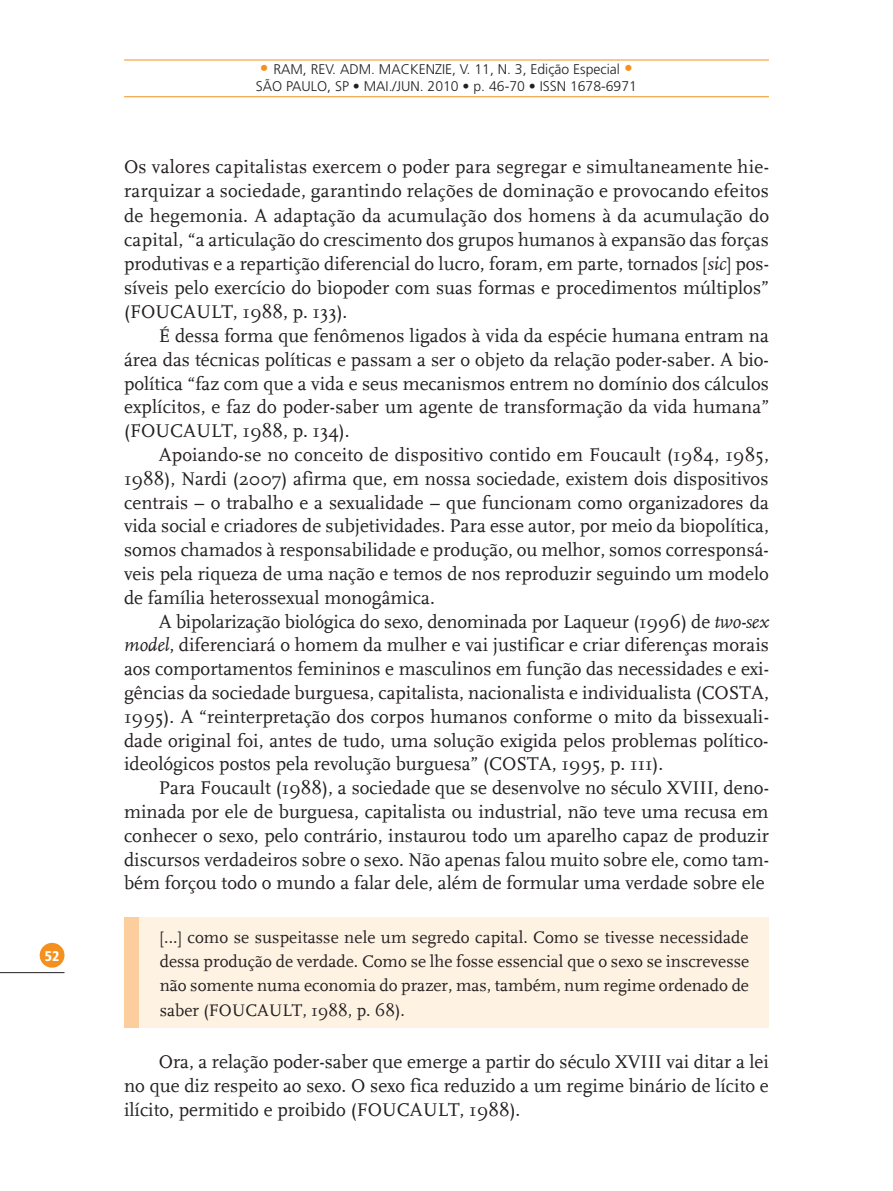
<style>
.page{position:relative;width:893px;height:1191px;background:#fff}
.page>*{position:absolute;margin:0;border:0;box-sizing:border-box;transform-origin:0 0}
.t1{font:19.25px/23.8px "FF Scala Definitive";color:#231f20;text-align:justify}
.t2{font:17.5px/24.2px "FF Scala Definitive";color:#231f20;text-align:justify}
.t3{font:300 14px/16.8px "Frutiger LT Std";color:#231f20}
.t4{font:900 condensed 14px "Frutiger LT Std";color:#fff}
.s1{font-size:17.5px;color:#f4901d}
.s2{font-style:italic}
</style>
<div class="page">
<div style="left:40px;top:943px;width:24px;height:24px;background:#f4901d;border-radius:50%"></div>
<hr style="left:0;top:972px;width:64px;height:1px;background:#231f20">
<hr style="left:124px;top:96px;width:645px;height:1px;background:#f4901d">
<hr style="left:124px;top:60px;width:645px;height:1px;background:#f4901d">
<div style="left:124px;top:917px;width:16px;height:111px;background:#fcce9d"></div>
<div style="left:140px;top:917px;width:629px;height:111px;background:#fef2e3"></div>
<p class="t4" style="left:45px;top:947px;width:16px">52</p>
<p class="t3" style="left:256px;top:61px;width:383px"><span class="s1">•</span> RAM, REV. ADM. MACKENZIE, V. 11, N. 3, Edição Especial <span class="s1">•<br></span>SÃO PAULO, SP • MAI./JUN. 2010 • p. 46-70 • ISSN 1678-6971</p>
<p class="t1" style="left:124px;top:155px;width:647px">Os valores capitalistas exercem o poder para segregar e simultaneamente hie&shy;rarquizar a sociedade, garantindo relações de dominação e provocando efeitos de hegemonia. A adaptação da acumulação dos homens à da acumulação do capital, “a articulação do crescimento dos grupos humanos à expansão das forças produtivas e a repartição diferencial do lucro, foram, em parte, tornados [<span class="s2">sic</span>] pos&shy;síveis pelo exercício do biopoder com suas formas e procedimentos múltiplos” (FOUCAULT, 1988, p. 133).</p>
<p class="t1" style="left:124px;top:324px;width:647px;text-indent:35px">É dessa forma que fenômenos ligados à vida da espécie humana entram na área das técnicas políticas e passam a ser o objeto da relação poder-saber. A bio&shy;política “faz com que a vida e seus mecanismos entrem no domínio dos cálculos explícitos, e faz do poder-saber um agente de transformação da vida humana” (FOUCAULT, 1988, p. 134).</p>
<p class="t1" style="left:124px;top:443px;width:646px;text-indent:35px">Apoiando-se no conceito de dispositivo contido em Foucault (1984, 1985, 1988), Nardi (2007) afirma que, em nossa sociedade, existem dois dispositivos centrais – o trabalho e a sexualidade – que funcionam como organizadores da vida social e criadores de subjetividades. Para esse autor, por meio da biopolítica, somos chamados à responsabilidade e produção, ou melhor, somos corresponsá&shy;veis pela riqueza de uma nação e temos de nos reproduzir seguindo um modelo de família heterossexual monogâmica.</p>
<p class="t1" style="left:124px;top:610px;width:646px;text-indent:35px">A bipolarização biológica do sexo, denominada por Laqueur (1996) de <span class="s2">two-sex model</span>, diferenciará o homem da mulher e vai justificar e criar diferenças morais aos comportamentos femininos e masculinos em função das necessidades e exi&shy;gências da sociedade burguesa, capitalista, nacionalista e individualista (COSTA, 1995). A “reinterpretação dos corpos humanos conforme o mito da bissexuali&shy;dade original foi, antes de tudo, uma solução exigida pelos problemas político&shy;ideológicos postos pela revolução burguesa” (COSTA, 1995, p. 111).</p>
<p class="t1" style="left:124px;top:776px;width:646px;text-indent:35px">Para Foucault (1988), a sociedade que se desenvolve no século XVIII, deno&shy;minada por ele de burguesa, capitalista ou industrial, não teve uma recusa em conhecer o sexo, pelo contrário, instaurou todo um aparelho capaz de produzir discursos verdadeiros sobre o sexo. Não apenas falou muito sobre ele, como tam&shy;bém forçou todo o mundo a falar dele, além de formular uma verdade sobre ele</p>
<p class="t2" style="left:160px;top:925px;width:591px">[...] como se suspeitasse nele um segredo capital. Como se tivesse necessidade dessa produção de verdade. Como se lhe fosse essencial que o sexo se inscrevesse não somente numa economia do prazer, mas, também, num regime ordenado de saber (FOUCAULT, 1988, p. 68).</p>
<p class="t1" style="left:124px;top:1050px;width:646px;text-indent:35px">Ora, a relação poder-saber que emerge a partir do século XVIII vai ditar a lei no que diz respeito ao sexo. O sexo fica reduzido a um regime binário de lícito e ilícito, permitido e proibido (FOUCAULT, 1988).</p>
</div>
